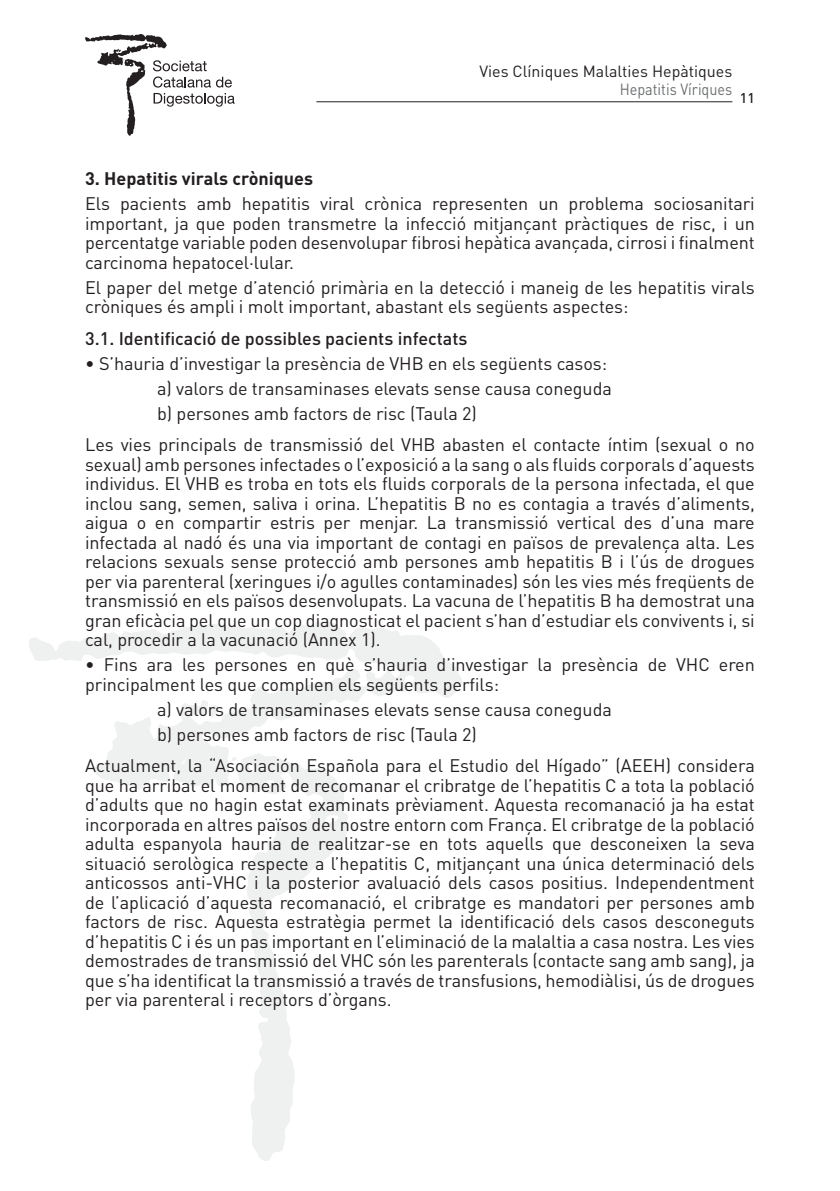
<style>
.page{position:relative;width:840px;height:1191px;background:#fff}
.page>*{position:absolute;margin:0;border:0;box-sizing:border-box;transform-origin:0 0}
.t1{font:18px/19.6px "DIN";letter-spacing:-.005em;color:#231f20;text-align:justify}
.t2{font:500 18px "DIN";color:#231f20}
._1_hd{font:700 18px "DIN";color:#231f20}
.t3{font:16px "DIN";color:#231f20}
.t4{font:16px "DIN";color:#6d6f71;scale:.9 1}
.t5{font:500 14px "DIN";color:#231f20}
</style>
<div class="page">
<hr style="left:316px;top:101px;width:416px;height:1px;background:#231f20">
<svg style="left:29px;top:621px;width:433px;height:540px"></svg>
<svg style="left:85px;top:34px;width:149px;height:102px"></svg>
<p class="t3" style="left:479px;top:61px;width:254px">Vies Clíniques Malalties Hepàtiques</p>
<p class="t4" style="left:619px;top:79px;width:127px">Hepatitis Víriques</p>
<p class="t5" style="left:739px;top:89px;width:16px">11</p>
<p class="_1_hd" style="left:85px;top:167px;width:229px">3. Hepatitis virals cròniques</p>
<p class="t1" style="left:85px;top:194px;width:670px">Els pacients amb hepatitis viral crònica representen un problema sociosanitari important, ja que poden transmetre la infecció mitjançant pràctiques de risc, i un percentatge variable poden desenvolupar fibrosi hepàtica avançada, cirrosi i finalment carcinoma hepatocel·lular.</p>
<p class="t1" style="left:85px;top:277px;width:670px">El paper del metge d’atenció primària en la detecció i maneig de les hepatitis virals cròniques és ampli i molt important, abastant els següents aspectes:</p>
<p class="t2" style="left:85px;top:327px;width:384px">3.1. Identificació de possibles pacients infectats</p>
<p class="t1" style="left:85px;top:353px;width:523px">• S’hauria d’investigar la presència de VHB en els següents casos:</p>
<p class="t1" style="left:157px;top:378px;width:456px">a) valors de transaminases elevats sense causa coneguda</p>
<p class="t1" style="left:157px;top:404px;width:321px">b) persones amb factors de risc (Taula 2)</p>
<p class="t1" style="left:85px;top:434px;width:670px">Les vies principals de transmissió del VHB abasten el contacte íntim (sexual o no sexual) amb persones infectades o l’exposició a la sang o als fluids corporals d’aquests individus. El VHB es troba en tots els fluids corporals de la persona infectada, el que inclou sang, semen, saliva i orina. L’hepatitis B no es contagia a través d’aliments, aigua o en compartir estris per menjar. La transmissió vertical des d’una mare infectada al nadó és una via important de contagi en països de prevalença alta. Les relacions sexuals sense protecció amb persones amb hepatitis B i l’ús de drogues per via parenteral (xeringues i/o agulles contaminades) són les vies més freqüents de transmissió en els països desenvolupats. La vacuna de l’hepatitis B ha demostrat una gran eficàcia pel que un cop diagnosticat el pacient s’han d’estudiar els convivents i, si cal, procedir a la vacunació (Annex 1).</p>
<p class="t1" style="left:85px;top:655px;width:670px">• Fins ara les persones en què s’hauria d’investigar la presència de VHC eren principalment les que complien els següents perfils:</p>
<p class="t1" style="left:157px;top:699px;width:456px">a) valors de transaminases elevats sense causa coneguda</p>
<p class="t1" style="left:157px;top:724px;width:321px">b) persones amb factors de risc (Taula 2)</p>
<p class="t1" style="left:85px;top:755px;width:670px">Actualment, la “Asociación Española para el Estudio del Hígado” (AEEH) considera que ha arribat el moment de recomanar el cribratge de l’hepatitis C a tota la població d’adults que no hagin estat examinats prèviament. Aquesta recomanació ja ha estat incorporada en altres països del nostre entorn com França. El cribratge de la població adulta espanyola hauria de realitzar-se en tots aquells que desconeixen la seva situació serològica respecte a l’hepatitis C, mitjançant una única determinació dels anticossos anti-VHC i la posterior avaluació dels casos positius. Independentment de l’aplicació d’aquesta recomanació, el cribratge es mandatori per persones amb factors de risc. Aquesta estratègia permet la identificació dels casos desconeguts d’hepatitis C i és un pas important en l’eliminació de la malaltia a casa nostra. Les vies demostrades de transmissió del VHC són les parenterals (contacte sang amb sang), ja que s’ha identificat la transmissió a través de transfusions, hemodiàlisi, ús de drogues per via parenteral i receptors d’òrgans.</p>
</div>
